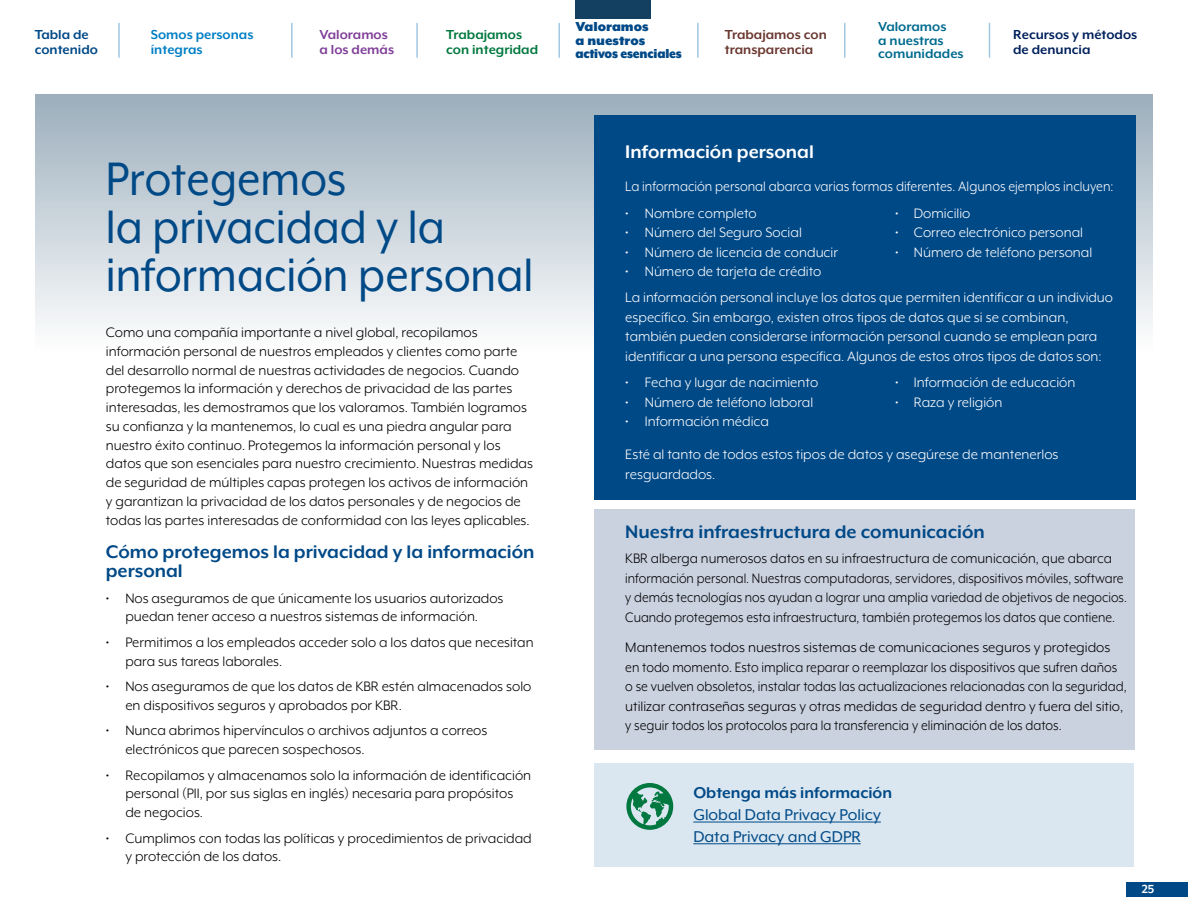
<style>
.page{position:relative;width:1188px;height:918px;background:#fff}
.page>*{position:absolute;margin:0;border:0;box-sizing:border-box;transform-origin:0 0}
.t1{font:54px/48px "Mr Eaves XL Mod OT";color:#004987;scale:.92 1}
.t2{font:700 21px/19.5px "Mr Eaves XL Mod OT";color:#004987}
.t3{font:700 21px "Mr Eaves XL Mod OT";color:#fff}
.t4{font:18px/21.8px "Mr Eaves XL Mod OT";color:#004987}
.t5{font:700 18px "Mr Eaves XL Mod OT";color:#004987}
.t6{font:15.75px/18.8px "Mr Eaves XL Mod OT";color:#000}
.t7{font:15.75px/19.5px "Mr Eaves XL Mod OT";color:#fff}
.t8{font:15.75px "Mr Eaves XL Mod OT";color:#fff;scale:.94 1}
.t9{font:900 15px/13.5px "Mr Eaves XL Mod OT";letter-spacing:-.015em;color:#004987}
.t10{font:700 15px/13.5px "Mr Eaves XL Mod OT";color:#006b8e}
.t11{font:700 15px/15px "Mr Eaves XL Mod OT";color:#004987}
.t12{font:700 15px/15px "Mr Eaves XL Mod OT";color:#6a3730}
.t13{font:700 15px/15px "Mr Eaves XL Mod OT";color:#00205c}
.t14{font:700 15px/15px "Mr Eaves XL Mod OT";color:#00783f}
.t15{font:700 15px/15px "Mr Eaves XL Mod OT";color:#007fc5}
.t16{font:700 15px/15px "Mr Eaves XL Mod OT";color:#7f3f98}
.t17{font:700 15px "Mr Eaves XL Mod OT";color:#004987;scale:.92 1}
.t18{font:700 13.5px "Mr Eaves XL Mod OT";color:#fff}
</style>
<div class="page">
<hr style="left:118px;top:23px;width:2px;height:34px;background:#a2c7e2">
<hr style="left:291px;top:23px;width:2px;height:34px;background:#a2c7e2">
<hr style="left:416px;top:23px;width:2px;height:34px;background:#a2c7e2">
<hr style="left:558px;top:23px;width:2px;height:34px;background:#a2c7e2">
<hr style="left:697px;top:23px;width:2px;height:34px;background:#a2c7e2">
<hr style="left:844px;top:23px;width:2px;height:34px;background:#a2c7e2">
<hr style="left:989px;top:23px;width:1px;height:34px;background:#a2c7e2">
<div style="left:35px;top:94px;width:1117px;height:387px;background:linear-gradient(to bottom,#a6b7c3,#fff)"></div>
<div style="left:594px;top:116px;width:542px;height:384px;background:#004987"></div>
<div style="left:595px;top:509px;width:540px;height:241px;background:#cad2e0"></div>
<div style="left:594px;top:764px;width:540px;height:103px;background:#dae7f0"></div>
<hr style="left:693px;top:822px;width:188px;height:1px;background:#004987">
<hr style="left:693px;top:844px;width:168px;height:1px;background:#004987">
<svg style="left:626px;top:783px;width:47px;height:47px"></svg>
<div style="left:576px;top:0;width:75px;height:18px;background:#133f61"></div>
<div style="left:1126px;top:882px;width:62px;height:14px;background:#004987"></div>
<p class="t11" style="left:35px;top:27px;width:65px">Tabla de contenido</p>
<p class="t15" style="left:151px;top:27px;width:104px">Somos personas íntegras</p>
<p class="t16" style="left:320px;top:27px;width:76px">Valoramos a los demás</p>
<p class="t14" style="left:446px;top:27px;width:93px">Trabajamos con integridad</p>
<h1 class="t1" style="left:106px;top:155px;width:466px">Protegemos<br>la privacidad y la información personal</h1>
<p class="t6" style="left:106px;top:323px;width:429px">Como una compañía importante a nivel global, recopilamos información personal de nuestros empleados y clientes como parte del desarrollo normal de nuestras actividades de negocios. Cuando protegemos la información y derechos de privacidad de las partes interesadas, les demostramos que los valoramos. También logramos su confianza y la mantenemos, lo cual es una piedra angular para nuestro éxito continuo. Protegemos la información personal y los datos que son esenciales para nuestro crecimiento. Nuestras medidas de seguridad de múltiples capas protegen los activos de información y garantizan la privacidad de los datos personales y de negocios de todas las partes interesadas de conformidad con las leyes aplicables.</p>
<h2 class="t2" style="left:106px;top:541px;width:430px">Cómo protegemos la privacidad y la información personal</h2>
<p class="t6" style="left:106px;top:589px;width:399px;text-align:center">• Nos aseguramos de que únicamente los usuarios autorizados puedan tener acceso a nuestros sistemas de información.</p>
<p class="t6" style="left:125px;top:633px;width:410px;text-indent:-20px">• Permitimos a los empleados acceder solo a los datos que necesitan para sus tareas laborales.</p>
<p class="t6" style="left:125px;top:677px;width:408px;text-indent:-19px">• Nos aseguramos de que los datos de KBR estén almacenados solo en dispositivos seguros y aprobados por KBR.</p>
<p class="t6" style="left:125px;top:721px;width:364px;text-indent:-19px">• Nunca abrimos hipervínculos o archivos adjuntos a correos electrónicos que parecen sospechosos.</p>
<p class="t6" style="left:125px;top:766px;width:407px;text-indent:-19px">• Recopilamos y almacenamos solo la información de identificación personal (PII, por sus siglas en inglés) necesaria para propósitos de negocios.</p>
<p class="t6" style="left:125px;top:829px;width:408px;text-indent:-19px">• Cumplimos con todas las políticas y procedimientos de privacidad y protección de los datos.</p>
<p class="t9" style="left:575px;top:20px;width:108px">Valoramos<br>a nuestros activos esenciales</p>
<p class="t11" style="left:595px;top:19px;width:50px">oramos</p>
<p class="t11" style="left:603px;top:34px;width:39px">estros</p>
<p class="t17" style="left:575px;top:49px;width:109px">activos esenciales</p>
<p class="t12" style="left:725px;top:27px;width:103px">Trabajamos con transparencia</p>
<p class="t10" style="left:878px;top:20px;width:87px">Valoramos<br>a nuestras comunidades</p>
<p class="t13" style="left:1013px;top:27px;width:126px">Recursos y métodos de denuncia</p>
<h2 class="t3" style="left:625px;top:140px;width:190px">Información personal</h2>
<p class="t8" style="left:625px;top:178px;width:521px">La información personal abarca varias formas diferentes. Algunos ejemplos incluyen:</p>
<p class="t7" style="left:625px;top:203px;width:133px">• Nombre completo</p>
<p class="t7" style="left:895px;top:203px;width:77px">• Domicilio</p>
<p class="t7" style="left:625px;top:222px;width:178px">• Número del Seguro Social</p>
<p class="t7" style="left:895px;top:222px;width:189px">• Correo electrónico personal</p>
<p class="t7" style="left:625px;top:242px;width:214px">• Número de licencia de conducir</p>
<p class="t7" style="left:895px;top:242px;width:198px">• Número de teléfono personal</p>
<p class="t7" style="left:625px;top:258px;width:489px;line-height:26.2px">• Número de tarjeta de crédito<br>La información personal incluye los datos que permiten identificar a un individuo</p>
<p class="t7" style="left:625px;top:307px;width:478px">específico. Sin embargo, existen otros tipos de datos que si se combinan, también pueden considerarse información personal cuando se emplean para identificar a una persona específica. Algunos de estos otros tipos de datos son:</p>
<p class="t7" style="left:625px;top:372px;width:194px">• Fecha y lugar de nacimiento</p>
<p class="t7" style="left:895px;top:372px;width:182px">• Información de educación</p>
<p class="t7" style="left:625px;top:392px;width:189px">• Número de teléfono laboral</p>
<p class="t7" style="left:895px;top:392px;width:109px">• Raza y religión</p>
<p class="t7" style="left:625px;top:405px;width:435px;line-height:33px">• Información médica<br>Esté al tanto de todos estos tipos de datos y asegúrese de mantenerlos</p>
<p class="t7" style="left:625px;top:464px;width:92px">resguardados.</p>
<h2 class="t2" style="left:625px;top:522px;width:361px">Nuestra infraestructura de comunicación</h2>
<p class="t6" style="left:625px;top:549px;width:503px;line-height:19.5px">KBR alberga numerosos datos en su infraestructura de comunicación, que abarca información personal. Nuestras computadoras, servidores, dispositivos móviles, software y demás tecnologías nos ayudan a lograr una amplia variedad de objetivos de negocios.<br>Cuando protegemos esta infraestructura, también protegemos los datos que contiene.</p>
<p class="t6" style="left:625px;top:638px;width:503px;line-height:19.5px">Mantenemos todos nuestros sistemas de comunicaciones seguros y protegidos en todo momento. Esto implica reparar o reemplazar los dispositivos que sufren daños o se vuelven obsoletos, instalar todas las actualizaciones relacionadas con la seguridad, utilizar contraseñas seguras y otras medidas de seguridad dentro y fuera del sitio, y seguir todos los protocolos para la transferencia y eliminación de los datos.</p>
<p class="t5" style="left:693px;top:783px;width:200px">Obtenga más información</p>
<p class="t4" style="left:693px;top:804px;width:189px">Global Data Privacy Policy<br>Data Privacy and GDPR</p>
<p class="t18" style="left:1142px;top:881px;width:14px">25</p>
</div>
